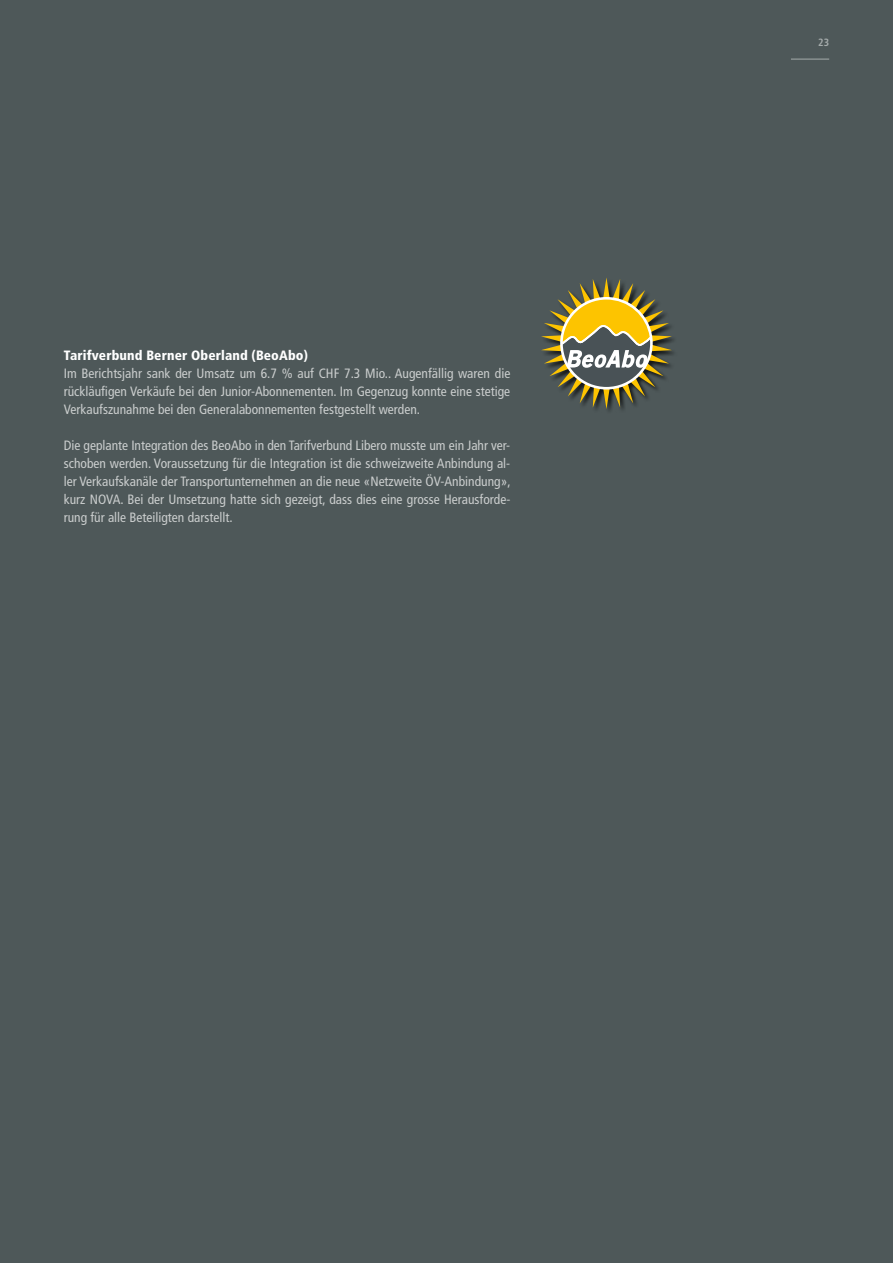
<style>
.page{position:relative;width:893px;height:1263px;background:#4e5859}
.page>*{position:absolute;margin:0;border:0;box-sizing:border-box;transform-origin:0 0}
.t1{font:condensed 13.5px/18px "Frutiger";color:#cacdcd;text-align:justify}
.t2{font:900 condensed 13.5px "Frutiger";letter-spacing:.01em;color:#fff}
.t3{font:700 condensed 10.5px "Frutiger";color:#a6acac}
</style>
<div class="page">
<hr style="left:791px;top:59px;width:38px;height:1px;background:#a6acac">
<svg style="left:541px;top:278px;width:131px;height:131px"></svg>
<p class="t2" style="left:64px;top:347px;width:246px">Tarifverbund Berner Oberland (BeoAbo)</p>
<p class="t1" style="left:64px;top:364px;width:448px">Im Berichtsjahr sank der Umsatz um 6.7 % auf CHF 7.3 Mio.. Augenfällig waren die rückläufigen Verkäufe bei den Junior-Abonnementen. Im Gegenzug konnte eine stetige Verkaufszunahme bei den Generalabonnementen festgestellt werden.</p>
<p class="t1" style="left:64px;top:436px;width:448px">Die geplante Integration des BeoAbo in den Tarifverbund Libero musste um ein Jahr ver&shy;schoben werden. Voraussetzung für die Integration ist die schweizweite Anbindung al&shy;ler Verkaufskanäle der Transportunternehmen an die neue «Netzweite ÖV-Anbindung», kurz NOVA. Bei der Umsetzung hatte sich gezeigt, dass dies eine grosse Herausforde&shy;rung für alle Beteiligten darstellt.</p>
<p class="t3" style="left:818px;top:36px;width:13px">23</p>
</div>
